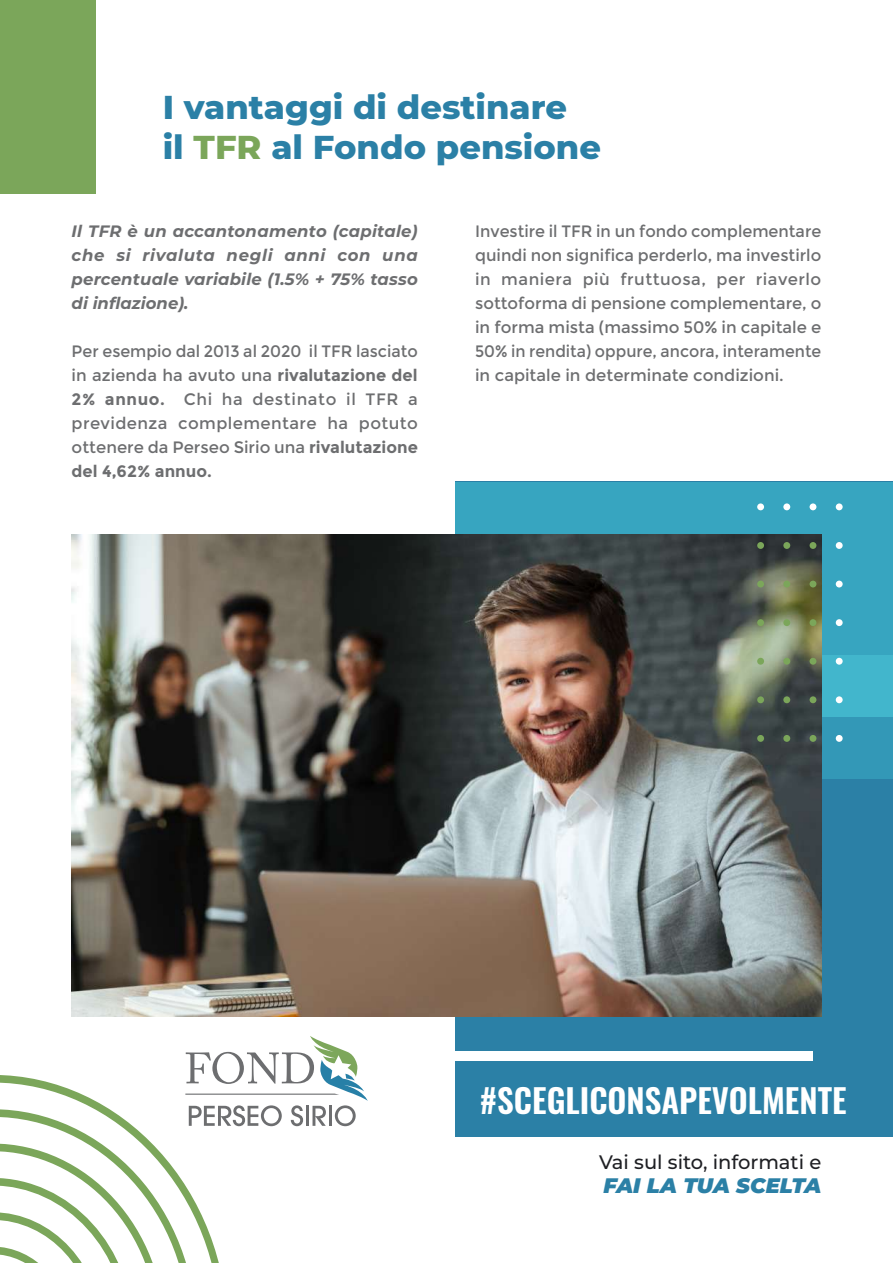
<style>
.page{position:relative;width:893px;height:1263px;background:#fff}
.page>*{position:absolute;margin:0;border:0;box-sizing:border-box;transform-origin:0 0}
.t1{font:800 33.75px/40.3px "Montserrat";color:#2b80a6}
.t2{font:600 33px "Oswald";color:#fff}
.t3{font:italic 900 21px "Montserrat";letter-spacing:-.005em;color:#2b80a6}
.t4{font:500 19.5px "Montserrat";color:#1e1f23}
.t5{font:16.5px/24px "Montserrat";color:#6d6e70;text-align:justify}
.t6{font:italic 700 16.5px/24px "Montserrat";letter-spacing:.01em;color:#6d6e70;text-align:justify}
.s1{color:#7ba65a}
.s2{font-weight:700}
</style>
<div class="page">
<div style="left:455px;top:482px;width:438px;height:655px;background:#2b80a6"></div>
<div style="left:455px;top:655px;width:438px;height:123px;background:#3398b7"></div>
<div style="left:455px;top:482px;width:438px;height:234px;background:linear-gradient(to bottom,#349fbb,#42b0c5)"></div>
<div style="left:0;top:0;width:96px;height:194px;background:#7ba65a"></div>
<img style="left:72px;top:534px;width:749px;height:482px">
<div style="left:348px;top:1052px;width:464px;height:9px;background:#fff"></div>
<div style="left:836px;top:503px;width:7px;height:7px;background:#fff;border-radius:50%"></div>
<div style="left:836px;top:542px;width:7px;height:7px;background:#fff;border-radius:50%"></div>
<div style="left:836px;top:581px;width:7px;height:6px;background:#fff;border-radius:50%"></div>
<div style="left:836px;top:619px;width:7px;height:7px;background:#fff;border-radius:50%"></div>
<div style="left:836px;top:658px;width:7px;height:7px;background:#fff;border-radius:50%"></div>
<div style="left:836px;top:696px;width:7px;height:7px;background:#fff;border-radius:50%"></div>
<div style="left:836px;top:735px;width:7px;height:7px;background:#fff;border-radius:50%"></div>
<div style="left:810px;top:503px;width:6px;height:7px;background:#fff;border-radius:50%"></div>
<div style="left:810px;top:542px;width:6px;height:7px;background:#7ba65a;border-radius:50%"></div>
<svg style="left:810px;top:581px;width:6px;height:6px"></svg>
<div style="left:810px;top:619px;width:6px;height:7px;background:#7ba65a;border-radius:50%"></div>
<div style="left:810px;top:658px;width:6px;height:7px;background:#7ba65a;border-radius:50%"></div>
<div style="left:810px;top:696px;width:6px;height:7px;background:#7ba65a;border-radius:50%"></div>
<div style="left:810px;top:735px;width:6px;height:7px;background:#7ba65a;border-radius:50%"></div>
<div style="left:783px;top:503px;width:7px;height:7px;background:#fff;border-radius:50%"></div>
<div style="left:783px;top:542px;width:7px;height:7px;background:#7ba65a;border-radius:50%"></div>
<div style="left:783px;top:581px;width:7px;height:6px;background:#7ba65a;border-radius:50%"></div>
<div style="left:783px;top:619px;width:7px;height:7px;background:#7ba65a;border-radius:50%"></div>
<div style="left:783px;top:658px;width:7px;height:7px;background:#7ba65a;border-radius:50%"></div>
<div style="left:783px;top:696px;width:7px;height:7px;background:#7ba65a;border-radius:50%"></div>
<div style="left:783px;top:735px;width:7px;height:7px;background:#7ba65a;border-radius:50%"></div>
<div style="left:757px;top:503px;width:7px;height:7px;background:#fff;border-radius:50%"></div>
<div style="left:757px;top:542px;width:7px;height:7px;background:#7ba65a;border-radius:50%"></div>
<div style="left:757px;top:581px;width:7px;height:6px;background:#7ba65a;border-radius:50%"></div>
<div style="left:757px;top:619px;width:7px;height:7px;background:#7ba65a;border-radius:50%"></div>
<div style="left:757px;top:658px;width:7px;height:7px;background:#7ba65a;border-radius:50%"></div>
<div style="left:757px;top:696px;width:7px;height:7px;background:#7ba65a;border-radius:50%"></div>
<div style="left:757px;top:735px;width:7px;height:7px;background:#7ba65a;border-radius:50%"></div>
<svg style="left:0;top:1036px;width:368px;height:227px"></svg>
<h1 class="t1" style="left:163px;top:85px;width:440px">I vantaggi di destinare<br>il <span class="s1">TFR</span> al Fondo pensione</h1>
<p class="t6" style="left:72px;top:218px;width:348px">Il TFR è un accantonamento (capitale) che si rivaluta negli anni con una percentuale variabile (1.5% + 75% tasso di inflazione).</p>
<p class="t5" style="left:72px;top:339px;width:348px">Per esempio dal 2013 al 2020 il TFR lasciato in azienda ha avuto una <span class="s2">rivalutazione del 2% annuo.</span> Chi ha destinato il TFR a previdenza complementare ha potuto ottenere da Perseo Sirio una <span class="s2">rivalutazione del 4,62% annuo.</span></p>
<p class="t5" style="left:475px;top:219px;width:348px">Investire il TFR in un fondo complementare quindi non significa perderlo, ma investirlo in maniera più fruttuosa, per riaverlo sottoforma di pensione complementare, o in forma mista (massimo 50% in capitale e 50% in rendita) oppure, ancora, interamente in capitale in determinate condizioni.</p>
<h2 class="t2" style="left:480px;top:1083px;width:368px">#SCEGLICONSAPEVOLMENTE</h2>
<p class="t4" style="left:599px;top:1148px;width:224px">Vai sul sito, informati e</p>
<p class="t3" style="left:603px;top:1169px;width:219px">FAI LA TUA SCELTA</p>
</div>
